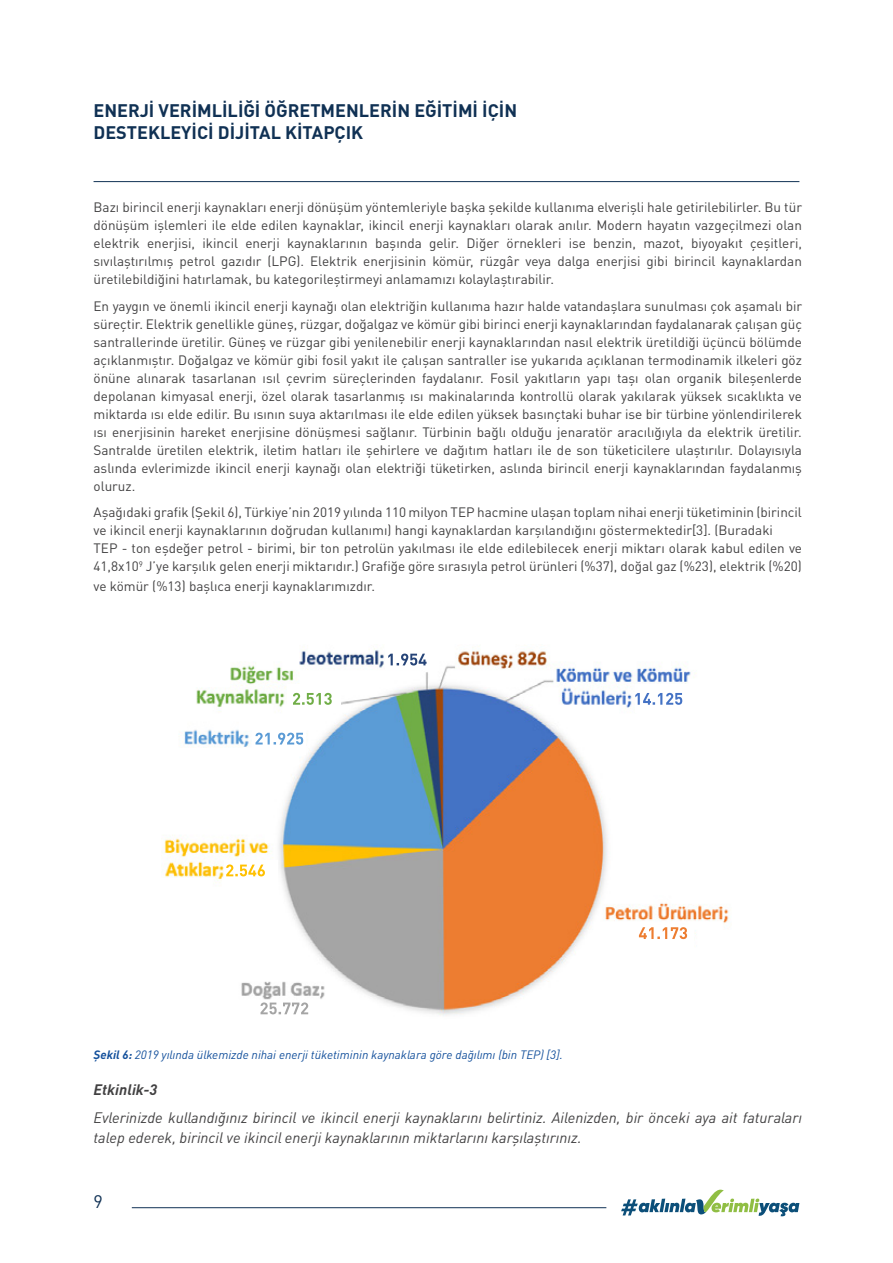
<style>
.page{position:relative;width:893px;height:1263px;background:#fff}
.page>*{position:absolute;margin:0;border:0;box-sizing:border-box;transform-origin:0 0}
.t1{font:700 18px/21.6px "DIN Pro";color:#103154}
.t2{font:18px "DIN Pro";color:#103154}
.t3{font:italic 15px/19.5px "DIN Pro";color:#424142}
.t4{font:italic 700 15px "DIN Pro";color:#424142}
.t5{font:13.5px/18px "DIN Pro";color:#424142;text-align:justify}
.t6{font:italic 12px "DIN Pro";color:#124f9b}
.s1{font-weight:700}
</style>
<div class="page">
<hr style="left:132px;top:1207px;width:474px;height:1px;background:#103154">
<hr style="left:94px;top:181px;width:705px;height:1px;background:#103154">
<svg style="left:621px;top:1189px;width:178px;height:27px"></svg>
<img style="left:163px;top:650px;width:567px;height:366px">
<div style="left:253px;top:726px;width:53px;height:29px;background:#fff"></div>
<div style="left:287px;top:684px;width:54px;height:29px;background:#fff"></div>
<div style="left:385px;top:641px;width:54px;height:28px;background:#fff"></div>
<div style="left:635px;top:684px;width:54px;height:29px;background:#fff"></div>
<div style="left:630px;top:925px;width:64px;height:28px;background:#fff"></div>
<div style="left:253px;top:1000px;width:63px;height:29px;background:#fff"></div>
<div style="left:224px;top:861px;width:53px;height:28px;background:#fff"></div>
<svg style="left:293px;top:693px;width:39px;height:12px"></svg>
<svg style="left:388px;top:653px;width:39px;height:12px"></svg>
<svg style="left:635px;top:693px;width:47px;height:12px"></svg>
<svg style="left:639px;top:927px;width:48px;height:12px"></svg>
<svg style="left:261px;top:1002px;width:47px;height:12px"></svg>
<svg style="left:226px;top:864px;width:39px;height:12px"></svg>
<svg style="left:255px;top:733px;width:48px;height:12px"></svg>
<h1 class="t1" style="left:94px;top:99px;width:425px">ENERJİ VERİMLİLİĞİ ÖĞRETMENLERİN EĞİTİMİ İÇİN<br>DESTEKLEYİCİ DİJİTAL KİTAPÇIK</h1>
<p class="t5" style="left:94px;top:197px;width:710px">Bazı birincil enerji kaynakları enerji dönüşüm yöntemleriyle başka şekilde kullanıma elverişli hale getirilebilirler. Bu tür dönüşüm işlemleri ile elde edilen kaynaklar, ikincil enerji kaynakları olarak anılır. Modern hayatın vazgeçilmezi olan elektrik enerjisi, ikincil enerji kaynaklarının başında gelir. Diğer örnekleri ise benzin, mazot, biyoyakıt çeşitleri, sıvılaştırılmış petrol gazıdır (LPG). Elektrik enerjisinin kömür, rüzgâr veya dalga enerjisi gibi birincil kaynaklardan üretilebildiğini hatırlamak, bu kategorileştirmeyi anlamamızı kolaylaştırabilir.</p>
<p class="t5" style="left:94px;top:295px;width:710px">En yaygın ve önemli ikincil enerji kaynağı olan elektriğin kullanıma hazır halde vatandaşlara sunulması çok aşamalı bir süreçtir. Elektrik genellikle güneş, rüzgar, doğalgaz ve kömür gibi birinci enerji kaynaklarından faydalanarak çalışan güç santrallerinde üretilir. Güneş ve rüzgar gibi yenilenebilir enerji kaynaklarından nasıl elektrik üretildiği üçüncü bölümde açıklanmıştır. Doğalgaz ve kömür gibi fosil yakıt ile çalışan santraller ise yukarıda açıklanan termodinamik ilkeleri göz önüne alınarak tasarlanan ısıl çevrim süreçlerinden faydalanır. Fosil yakıtların yapı taşı olan organik bileşenlerde depolanan kimyasal enerji, özel olarak tasarlanmış ısı makinalarında kontrollü olarak yakılarak yüksek sıcaklıkta ve miktarda ısı elde edilir. Bu ısının suya aktarılması ile elde edilen yüksek basınçtaki buhar ise bir türbine yönlendirilerek ısı enerjisinin hareket enerjisine dönüşmesi sağlanır. Türbinin bağlı olduğu jenaratör aracılığıyla da elektrik üretilir.<br>Santralde üretilen elektrik, iletim hatları ile şehirlere ve dağıtım hatları ile de son tüketicilere ulaştırılır. Dolayısıyla aslında evlerimizde ikincil enerji kaynağı olan elektriği tüketirken, aslında birincil enerji kaynaklarından faydalanmış oluruz.</p>
<p class="t5" style="left:94px;top:502px;width:710px;text-align:left">Aşağıdaki grafik (Şekil 6), Türkiye’nin 2019 yılında 110 milyon TEP hacmine ulaşan toplam nihai enerji tüketiminin (birincil ve ikincil enerji kaynaklarının doğrudan kullanımı) hangi kaynaklardan karşılandığını göstermektedir[3]. (Buradaki<br>TEP - ton eşdeğer petrol - birimi, bir ton petrolün yakılması ile elde edilebilecek enerji miktarı olarak kabul edilen ve 41,8x10<sup>9</sup> J’ye karşılık gelen enerji miktarıdır.) Grafiğe göre sırasıyla petrol ürünleri (%37), doğal gaz (%23), elektrik (%20)</p>
<p class="t5" style="left:94px;top:575px;width:283px">ve kömür (%13) başlıca enerji kaynaklarımızdır.</p>
<p class="t6" style="left:94px;top:1045px;width:471px"><span class="s1">Şekil 6:</span> 2019 yılında ülkemizde nihai enerji tüketiminin kaynaklara göre dağılımı (bin TEP) [3].</p>
<p class="t4" style="left:94px;top:1077px;width:65px">Etkinlik-3</p>
<p class="t3" style="left:94px;top:1106px;width:710px">Evlerinizde kullandığınız birincil ve ikincil enerji kaynaklarını belirtiniz. Ailenizden, bir önceki aya ait faturaları talep ederek, birincil ve ikincil enerji kaynaklarının miktarlarını karşılaştırınız.</p>
<h1 class="t2" style="left:94px;top:1187px;width:11px">9</h1>
</div>
